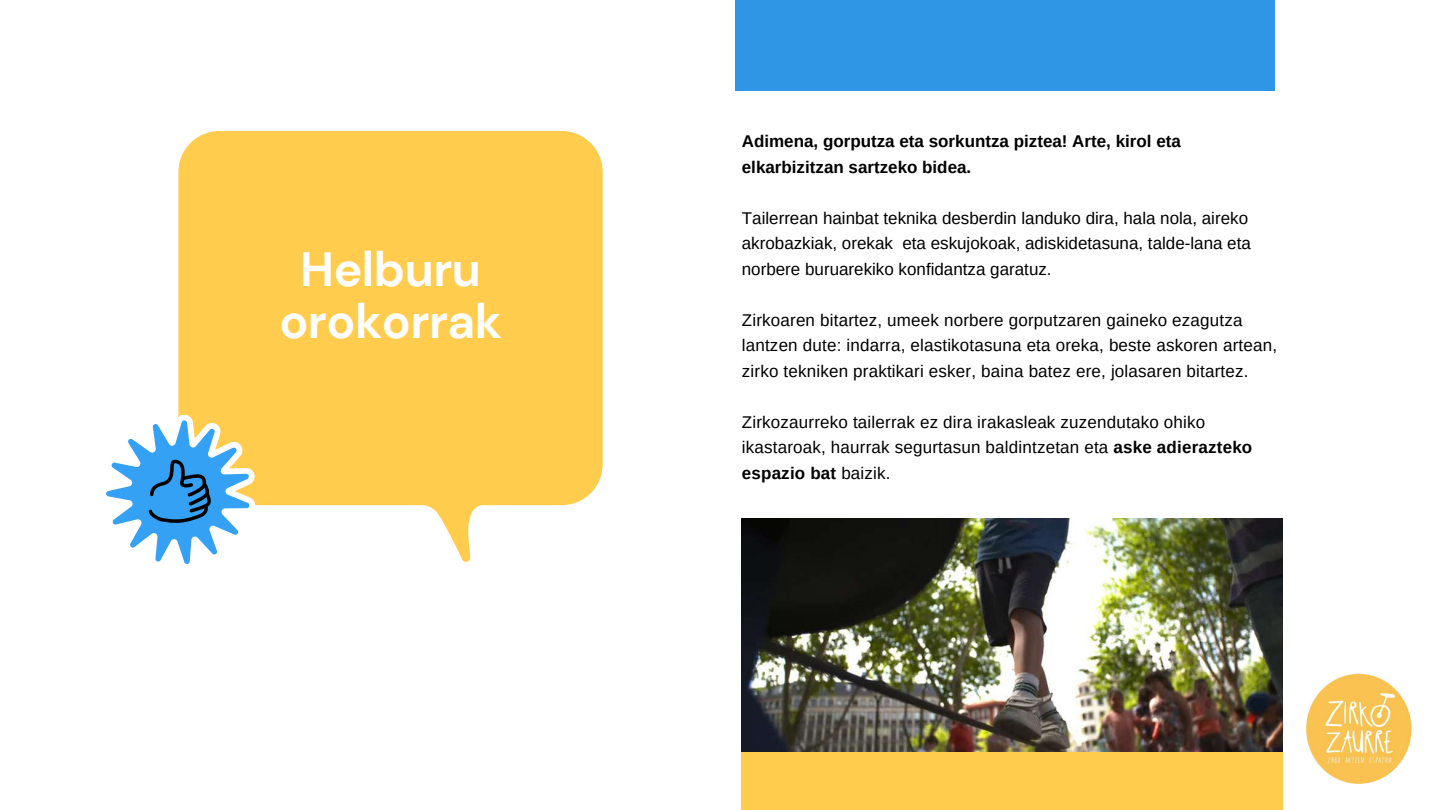
<style>
.page{position:relative;width:1440px;height:810px;background:#fff}
.page>*{position:absolute;margin:0;border:0;box-sizing:border-box;transform-origin:0 0}
.t1{font:700 48px/52.5px "DM Sans";letter-spacing:-.01em;color:#fff;text-align:center}
.t2{font:17px/25.5px "Arimo";letter-spacing:.01em;color:#000}
.t3{font:700 17px/25.5px "Arimo";color:#000}
.s1{font-weight:700}
</style>
<div class="page">
<svg style="left:178px;top:131px;width:425px;height:431px;background:#ffd161"></svg>
<div style="left:488px;top:431px;width:71px;height:49px;background:#ffcc4d"></div>
<svg style="left:106px;top:407px;width:160px;height:157px"></svg>
<div style="left:742px;top:563px;width:541px;height:247px;background:#ffcc4d"></div>
<img style="left:742px;top:518px;width:541px;height:234px">
<div style="left:735px;top:0;width:540px;height:91px;background:#2f96e6"></div>
<img style="left:1306px;top:674px;width:106px;height:110px">
<h1 class="t1" style="left:279px;top:243px;width:224px">Helburu orokorrak</h1>
<p class="t3" style="left:742px;top:129px;width:441px">Adimena, gorputza eta sorkuntza piztea! Arte, kirol eta elkarbizitzan sartzeko bidea.</p>
<p class="t2" style="left:742px;top:205px;width:511px">Tailerrean hainbat teknika desberdin landuko dira, hala nola, aireko akrobazkiak, orekak eta eskujokoak, adiskidetasuna, talde-lana eta norbere buruarekiko konfidantza garatuz.</p>
<p class="t2" style="left:742px;top:307px;width:537px">Zirkoaren bitartez, umeek norbere gorputzaren gaineko ezagutza lantzen dute: indarra, elastikotasuna eta oreka, beste askoren artean, zirko tekniken praktikari esker, baina batez ere, jolasaren bitartez.</p>
<p class="t2" style="left:742px;top:409px;width:512px">Zirkozaurreko tailerrak ez dira irakasleak zuzendutako ohiko ikastaroak, haurrak segurtasun baldintzetan eta <span class="s1">aske adierazteko espazio bat</span> baizik.</p>
</div>
